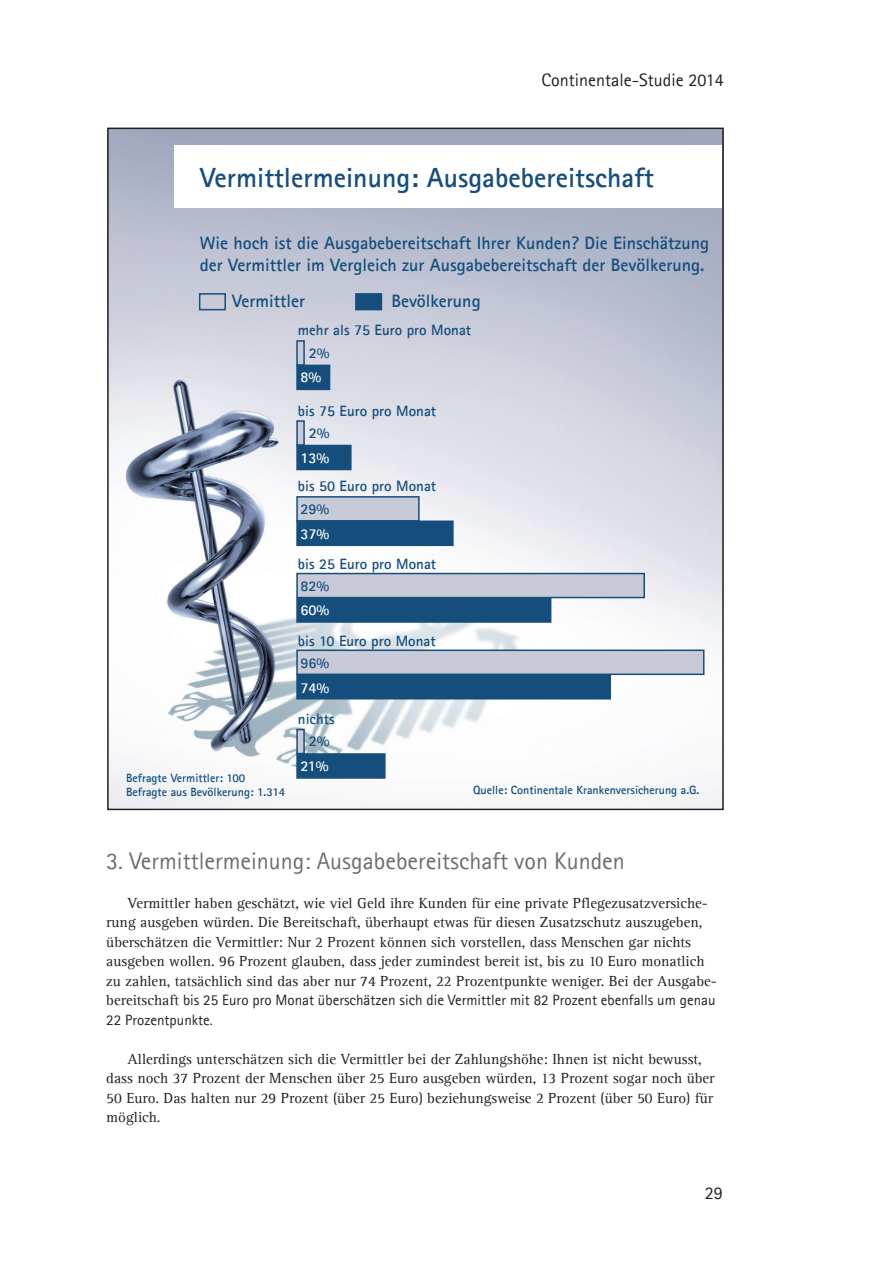
<style>
.page{position:relative;width:893px;height:1263px;background:#fff}
.page>*{position:absolute;margin:0;border:0;box-sizing:border-box;transform-origin:0 0}
.t1{font:700 27.75px "Agfa Rotis Sans Serif";color:#154e7d}
.t2{font:24px "Agfa Rotis Sans Serif";color:#6c6d70}
.t3{font:700 18px/21.6px "Agfa Rotis Sans Serif";color:#154e7d}
.t4{font:18px "Agfa Rotis Sans Serif";color:#231f20}
.t5{font:15px/19.5px "Agfa Rotis Serif";color:#231f20}
.t6{font:700 15px/22.2px "Agfa Rotis Sans Serif";color:#154e7d}
.t7{font:15px/19.5px "Agfa Rotis Sans Serif";color:#231f20}
.t8{font:700 15px "Agfa Rotis Sans Serif";color:#fff}
.t9{font:700 12px/14.4px "Agfa Rotis Sans Serif";color:#154e7d}
.s1{font-family:"Agfa Rotis Serif"}
</style>
<div class="page">
<img style="left:110px;top:131px;width:611px;height:676px">
<div style="left:175px;top:145px;width:547px;height:63px;background:#fff"></div>
<div style="left:296px;top:729px;width:9px;height:25px;background:#c8cad8;border:2px solid #154e7d"></div>
<div style="left:296px;top:340px;width:9px;height:26px;background:#c8cad8;border:2px solid #154e7d"></div>
<div style="left:296px;top:420px;width:9px;height:26px;background:#c8cad8;border:2px solid #154e7d"></div>
<div style="left:296px;top:496px;width:124px;height:26px;background:#c8cad8;border:2px solid #154e7d"></div>
<div style="left:296px;top:573px;width:349px;height:25px;background:#c8cad8;border:2px solid #154e7d"></div>
<div style="left:296px;top:649px;width:408px;height:26px;background:#c8cad8;border:2px solid #154e7d"></div>
<div style="left:296px;top:365px;width:34px;height:25px;background:#154e7d"></div>
<div style="left:296px;top:445px;width:56px;height:25px;background:#154e7d;border:2px solid #154e7d"></div>
<div style="left:296px;top:520px;width:158px;height:26px;background:#154e7d"></div>
<div style="left:296px;top:597px;width:255px;height:26px;background:#154e7d;border:2px solid #154e7d"></div>
<div style="left:296px;top:674px;width:315px;height:25px;background:#154e7d"></div>
<div style="left:296px;top:753px;width:90px;height:26px;background:#154e7d;border:2px solid #154e7d"></div>
<div style="left:199px;top:293px;width:27px;height:17px;background:#c8cad8;border:2px solid #154e7d"></div>
<div style="left:355px;top:293px;width:27px;height:17px;background:#154e7d;border:2px solid #154e7d"></div>
<p class="t4" style="left:541px;top:69px;width:184px">Continentale-Studie 2014</p>
<h1 class="t1" style="left:200px;top:160px;width:455px">Vermittlermeinung: Ausgabebereitschaft</h1>
<p class="t3" style="left:200px;top:232px;width:511px">Wie hoch ist die Ausgabebereitschaft Ihrer Kunden? Die Einschätzung der Vermittler im Vergleich zur Ausgabebereitschaft der Bevölkerung.</p>
<p class="t3" style="left:232px;top:290px;width:74px">Vermittler</p>
<p class="t3" style="left:391px;top:290px;width:91px">Bevölkerung</p>
<p class="t6" style="left:309px;top:319px;width:164px;text-indent:-11px">mehr als 75 Euro pro Monat<br>2%</p>
<p class="t8" style="left:300px;top:368px;width:22px">8%</p>
<p class="t6" style="left:309px;top:400px;width:129px;line-height:21.6px;text-indent:-11px">bis 75 Euro pro Monat<br>2%</p>
<p class="t8" style="left:300px;top:448px;width:30px">13%</p>
<p class="t6" style="left:298px;top:475px;width:140px;line-height:22.6px">bis 50 Euro pro Monat<br>29%</p>
<p class="t8" style="left:300px;top:524px;width:30px">37%</p>
<p class="t6" style="left:298px;top:553px;width:140px;line-height:21.6px">bis 25 Euro pro Monat<br>82%</p>
<p class="t8" style="left:300px;top:600px;width:30px">60%</p>
<p class="t6" style="left:298px;top:629px;width:139px;line-height:22.6px">bis 10 Euro pro Monat<br>96%</p>
<p class="t8" style="left:300px;top:678px;width:30px">74%</p>
<p class="t6" style="left:298px;top:708px;width:38px;text-align:center">nichts<br>2%</p>
<p class="t9" style="left:126px;top:770px;width:161px">Befragte Vermittler: 100<br>Befragte aus Bevölkerung: 1.314</p>
<p class="t8" style="left:300px;top:756px;width:30px">21%</p>
<p class="t9" style="left:473px;top:783px;width:228px">Quelle: Continentale Krankenversicherung a.G.</p>
<h2 class="t2" style="left:106px;top:846px;width:520px">3. Vermittlermeinung: Ausgabebereitschaft von Kunden</h2>
<p class="t5" style="left:106px;top:893px;width:612px;text-indent:21px">Vermittler haben geschätzt, wie viel Geld ihre Kunden für eine private Pflegezusatzversiche&shy;rung ausgeben würden. Die Bereitschaft, überhaupt etwas für diesen Zusatzschutz auszugeben, überschätzen die Vermittler: Nur 2 Prozent können sich vorstellen, dass Menschen gar nichts ausgeben wollen. 96 Prozent glauben, dass jeder zumindest bereit ist, bis zu 10 Euro monatlich zu zahlen, tatsächlich sind das aber nur 74 Prozent, 22 Prozentpunkte weniger. Bei der Ausgabe-</p>
<p class="t7" style="left:106px;top:990px;width:611px"><span class="s1">bereitschaft</span> bis 25 Euro pro Monat überschätzen sich die Vermittler mit 82 Prozent ebenfalls um genau<br>22 Prozentpunkte.</p>
<p class="t5" style="left:106px;top:1049px;width:610px;text-indent:21px">Allerdings unterschätzen sich die Vermittler bei der Zahlungshöhe: Ihnen ist nicht bewusst, dass noch 37 Prozent der Menschen über 25 Euro ausgeben würden, 13 Prozent sogar noch über 50 Euro. Das halten nur 29 Prozent (über 25 Euro) beziehungsweise 2 Prozent (über 50 Euro) für möglich.</p>
<p class="t4" style="left:705px;top:1182px;width:19px">29</p>
</div>
